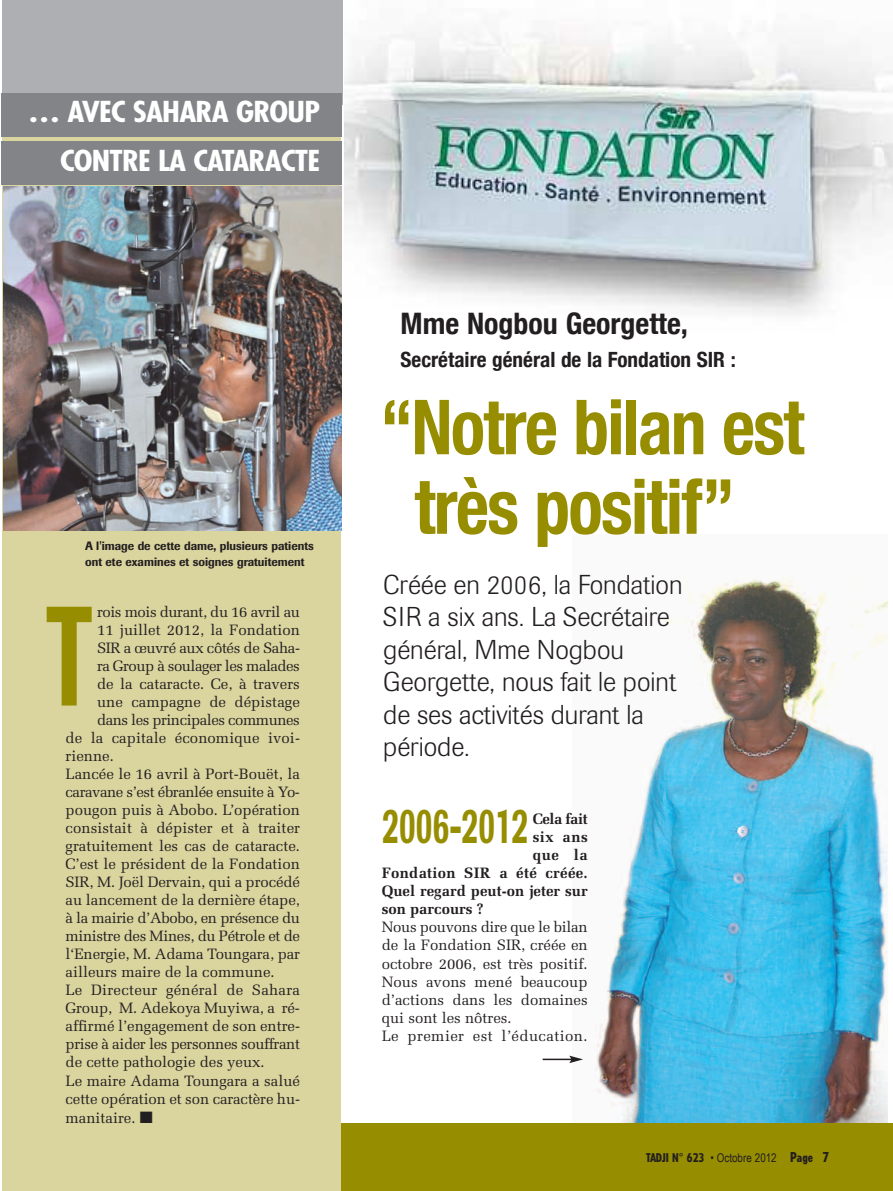
<style>
.page{position:relative;width:893px;height:1191px;background:#fff}
.page>*{position:absolute;margin:0;border:0;box-sizing:border-box;transform-origin:0 0}
.t1{font:500 139.8px "Imago";color:#968d00;scale:.59 1}
.t2{font:700 condensed 76.05px/79.5px "Helvetica Neue";letter-spacing:-.025em;color:#968d00;text-align:center;scale:.94 1}
.t3{font:500 51px "Imago";color:#968d00;scale:.56 1}
.t4{font:700 condensed 29.55px "Helvetica Neue";color:#231f20}
.t5{font:700 condensed 28.05px/49.1px "Futura";letter-spacing:-.025em;color:#fff;text-align:right;scale:1.15 1}
.t6{font:300 27px/32.4px "Imago";color:#231f20}
.t7{font:700 condensed 21px "Helvetica Neue";color:#231f20}
.t8{font:15px/18px "Melior";color:#231f20}
.t9{font:15px "Melior";letter-spacing:-.025em;color:#231f20}
.t10{font:15px "Melior";letter-spacing:-.03em;color:#231f20}
.t11{font:700 15px "Melior";color:#231f20}
.t12{font:15px "Melior";letter-spacing:-.02em;color:#231f20}
.t13{font:15px "Melior";letter-spacing:-.035em;color:#231f20}
.t14{font:15px "Melior";letter-spacing:.02em;color:#231f20}
.t15{font:700 15px "Melior";letter-spacing:.02em;color:#231f20}
.t16{font:700 15px "Melior";letter-spacing:-.025em;color:#231f20}
.t17{font:500 12px/16.5px "Imago";color:#231f20;scale:.95 1}
.t18{font:12px "Arial Narrow";color:#231f20}
.s1{font-family:"Tempo";font-weight:800;font-stretch:condensed}
.s2{font-family:"Tempo";font-weight:800;font-stretch:condensed;font-size:13.5px}
</style>
<div class="page">
<img style="left:345px;top:31px;width:548px;height:284px">
<img style="left:595px;top:577px;width:292px;height:546px">
<div style="left:330px;top:1123px;width:563px;height:68px;background:#968d00"></div>
<div style="left:2px;top:0;width:338px;height:1191px;background:#dad49e"></div>
<div style="left:2px;top:0;width:340px;height:105px;background:#aeafb3"></div>
<img style="left:3px;top:187px;width:338px;height:343px">
<div style="left:1px;top:94px;width:341px;height:43px;background:#828487"></div>
<div style="left:1px;top:142px;width:341px;height:43px;background:#828487"></div>
<hr style="left:543px;top:1058px;width:29px;height:2px;background:#231f20">
<svg style="left:569px;top:1055px;width:14px;height:8px"></svg>
<h3 class="t5" style="left:28px;top:90px;width:255px">… AVEC SAHARA GROUP<br>CONTRE LA CATARACTE</h3>
<p class="t17" style="left:85px;top:538px;width:242px">A l'image de cette dame, plusieurs patients ont ete examines et soignes gratuitement</p>
<p class="t10" style="left:97px;top:603px;width:204px">rois mois durant, du 16 avril au</p>
<p class="t8" style="left:97px;top:621px;width:204px">11 juillet 2012, la Fondation</p>
<p class="t9" style="left:97px;top:639px;width:204px">SIR a œuvré aux côtés de Saha-</p>
<p class="t13" style="left:97px;top:657px;width:204px">ra Group à soulager les malades</p>
<p class="t8" style="left:97px;top:675px;width:204px">de la cataracte. Ce, à travers</p>
<p class="t8" style="left:97px;top:693px;width:204px">une campagne de dépistage</p>
<p class="t10" style="left:97px;top:711px;width:204px">dans les principales communes</p>
<p class="t8" style="left:66px;top:729px;width:236px">de la capitale économique ivoi-</p>
<p class="t8" style="left:66px;top:747px;width:50px">rienne.</p>
<p class="t8" style="left:66px;top:765px;width:236px">Lancée le 16 avril à Port-Bouët, la</p>
<p class="t10" style="left:66px;top:783px;width:236px">caravane s’est ébranlée ensuite à Yo-</p>
<p class="t8" style="left:66px;top:801px;width:236px">pougon puis à Abobo. L’opération</p>
<p class="t8" style="left:66px;top:819px;width:236px">consistait à dépister et à traiter</p>
<p class="t8" style="left:66px;top:837px;width:236px">gratuitement les cas de cataracte.</p>
<p class="t8" style="left:66px;top:855px;width:236px">C’est le président de la Fondation</p>
<p class="t8" style="left:66px;top:873px;width:236px">SIR, M. Joël Dervain, qui a procédé</p>
<p class="t8" style="left:66px;top:891px;width:236px">au lancement de la dernière étape,</p>
<p class="t12" style="left:66px;top:909px;width:236px">à la mairie d’Abobo, en présence du</p>
<p class="t9" style="left:66px;top:927px;width:236px">ministre des Mines, du Pétrole et de</p>
<p class="t8" style="left:66px;top:945px;width:236px">l‘Energie, M. Adama Toungara, par</p>
<p class="t8" style="left:66px;top:963px;width:211px">ailleurs maire de la commune.</p>
<p class="t14" style="left:66px;top:981px;width:236px">Le Directeur général de Sahara</p>
<p class="t8" style="left:66px;top:999px;width:236px">Group, M. Adekoya Muyiwa, a ré-</p>
<p class="t8" style="left:66px;top:1017px;width:236px">affirmé l’engagement de son entre-</p>
<p class="t9" style="left:66px;top:1035px;width:236px">prise à aider les personnes souffrant</p>
<p class="t8" style="left:66px;top:1053px;width:201px">de cette pathologie des yeux.</p>
<p class="t8" style="left:66px;top:1071px;width:236px">Le maire Adama Toungara a salué</p>
<p class="t8" style="left:66px;top:1089px;width:236px">cette opération et son caractère hu-</p>
<p class="t8" style="left:66px;top:1108px;width:89px">manitaire. ■</p>
<h1 class="t1" style="left:47px;top:607px;width:77px">T</h1>
<h3 class="t4" style="left:400px;top:305px;width:289px">Mme Nogbou Georgette,</h3>
<h3 class="t7" style="left:400px;top:346px;width:337px">Secrétaire général de la Fondation SIR :</h3>
<h2 class="t2" style="left:380px;top:386px;width:453px">“Notre bilan est très positif”</h2>
<h3 class="t6" style="left:383px;top:571px;width:301px">Créée en 2006, la Fondation<br>SIR a six ans. La Secrétaire général, Mme Nogbou<br>Georgette, nous fait le point de ses activités durant la période.</h3>
<h3 class="t3" style="left:382px;top:807px;width:262px">2006-2012</h3>
<p class="t16" style="left:533px;top:810px;width:56px">Cela fait</p>
<p class="t11" style="left:533px;top:828px;width:56px">six ans</p>
<p class="t11" style="left:533px;top:846px;width:56px">que la</p>
<p class="t15" style="left:382px;top:864px;width:208px">Fondation SIR a été créée.</p>
<p class="t11" style="left:382px;top:882px;width:208px">Quel regard peut-on jeter sur</p>
<p class="t11" style="left:382px;top:900px;width:103px">son parcours ?</p>
<p class="t8" style="left:382px;top:918px;width:208px">Nous pouvons dire que le bilan de la Fondation SIR, créée en octobre 2006, est très positif.<br>Nous avons mené beaucoup d’actions dans les domaines qui sont les nôtres.<br>Le premier est l’éducation.</p>
<p class="t18" style="left:646px;top:1150px;width:184px"><span class="s1">TADJI N° 623</span> • Octobre 2012 <span class="s2">Page 7</span></p>
</div>
